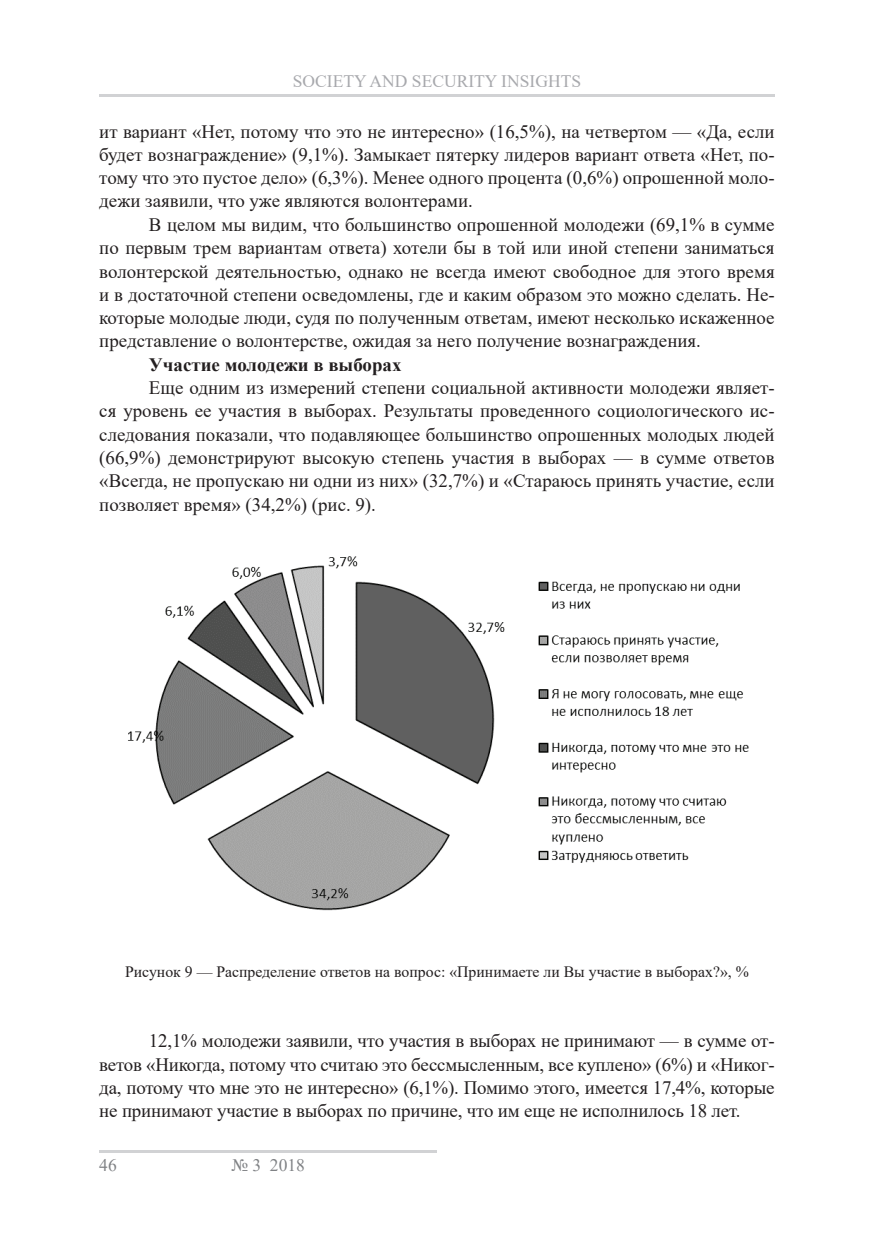
<style>
.page{position:relative;width:874px;height:1241px;background:#fff}
.page>*{position:absolute;margin:0;border:0;box-sizing:border-box;transform-origin:0 0}
.t1{font:18.9px/23.3px "Times New Roman";color:#231f20;text-align:justify}
.t2{font:700 18.9px "Times New Roman";color:#231f20}
.t3{font:17.5px "Times New Roman";color:#a8a9ad}
.t4{font:17.5px "Times New Roman";color:#808285}
.t5{font:15.75px "Times New Roman";color:#231f20}
</style>
<div class="page">
<hr style="left:99px;top:94px;width:675px;height:3px;background:#d1d2d4">
<hr style="left:99px;top:1150px;width:338px;height:2px;background:#d1d2d4">
<img style="left:128px;top:556px;width:621px;height:355px">
<p class="t3" style="left:293px;top:69px;width:289px">SOCIETY AND SECURITY INSIGHTS</p>
<p class="t1" style="left:99px;top:119px;width:676px">ит вариант «Нет, потому что это не интересно» (16,5%), на четвертом — «Да, если будет вознаграждение» (9,1%). Замыкает пятерку лидеров вариант ответа «Нет, по&shy;тому что это пустое дело» (6,3%). Менее одного процента (0,6%) опрошенной моло&shy;дежи заявили, что уже являются волонтерами.</p>
<p class="t1" style="left:99px;top:212px;width:676px;text-indent:50px">В целом мы видим, что большинство опрошенной молодежи (69,1% в сумме по первым трем вариантам ответа) хотели бы в той или иной степени заниматься волонтерской деятельностью, однако не всегда имеют свободное для этого время и в достаточной степени осведомлены, где и каким образом это можно сделать. Не&shy;которые молодые люди, судя по полученным ответам, имеют несколько искаженное представление о волонтерстве, ожидая за него получение вознаграждения.</p>
<p class="t2" style="left:149px;top:351px;width:254px">Участие молодежи в выборах</p>
<p class="t1" style="left:99px;top:375px;width:676px;text-indent:50px">Еще одним из измерений степени социальной активности молодежи являет&shy;ся уровень ее участия в выборах. Результаты проведенного социологического ис&shy;следования показали, что подавляющее большинство опрошенных молодых людей (66,9%) демонстрируют высокую степень участия в выборах — в сумме ответов «Всегда, не пропускаю ни одни из них» (32,7%) и «Стараюсь принять участие, если позволяет время» (34,2%) (рис. 9).</p>
<p class="t5" style="left:125px;top:960px;width:625px">Рисунок 9 — Распределение ответов на вопрос: «Принимаете ли Вы участие в выборах?», %</p>
<p class="t1" style="left:99px;top:1028px;width:676px;text-indent:50px">12,1% молодежи заявили, что участия в выборах не принимают — в сумме от&shy;ветов «Никогда, потому что считаю это бессмысленным, все куплено» (6%) и «Никог&shy;да, потому что мне это не интересно» (6,1%). Помимо этого, имеется 17,4%, которые не принимают участие в выборах по причине, что им еще не исполнилось 18 лет.</p>
<p class="t4" style="left:99px;top:1152px;width:19px">46</p>
<p class="t4" style="left:231px;top:1152px;width:75px">№ 3 2018</p>
</div>
